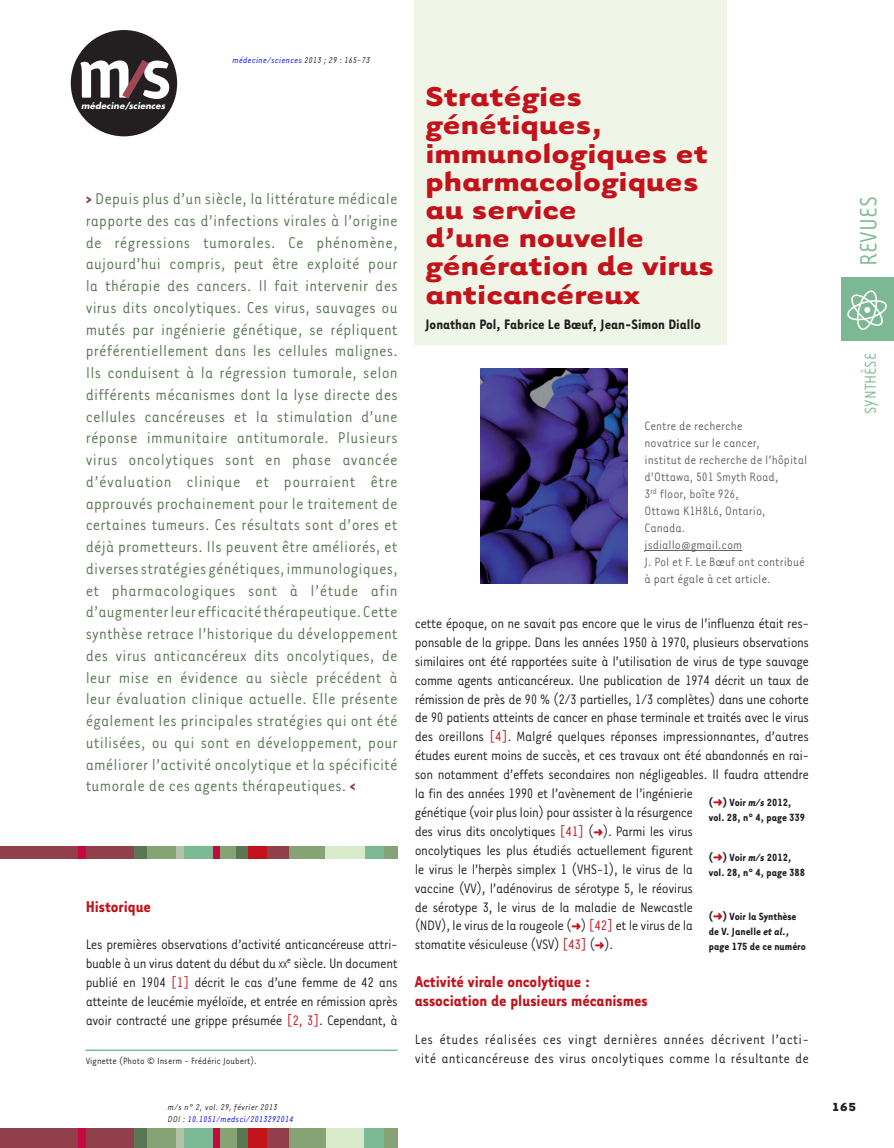
<style>
.page{position:relative;width:894px;height:1148px;background:#fff}
.page>*{position:absolute;margin:0;border:0;box-sizing:border-box;transform-origin:0 0}
.t1{font:700 31.5px/28.2px "Tarzana Wide";color:#c4121a}
.t2{font:27px "Tarzana Narrow";color:#7db894}
.t3{font:18px/21.8px "Tarzana Narrow";letter-spacing:.01em;color:#5a7755;text-align:justify}
.t4{font:700 18px/18.9px "Tarzana Narrow";color:#c4121a}
.t5{font:18px "Tarzana Narrow";color:#7db894}
.t6{font:15.75px/18.9px "Tarzana Narrow";letter-spacing:-.03em;color:#231f20}
.t7{font:15.75px/18.9px "Tarzana Narrow";letter-spacing:.01em;color:#231f20}
.t8{font:700 15.75px "Tarzana Narrow";color:#231f20}
.t9{font:13.95px/17px "Tarzana Narrow";color:#636366}
.t10{font:700 13.5px "Tarzana Wide";color:#231f20}
.t11{font:700 12px/15px "Tarzana Narrow";color:#231f20}
.t12{font:10.5px "Tarzana Narrow";color:#231f20}
.t13{font:italic 9.75px/11.7px "Tarzana Narrow";letter-spacing:.025em;color:#231f20}
.t14{font:italic 9.75px "Tarzana Narrow";letter-spacing:.025em;color:#00f}
.t15{font:italic 700 8.55px "Futura";letter-spacing:.01em;color:#fff}
.s1{color:#231f20}
.s2{font-weight:700;color:#913f4b}
.s3{font-size:10.95px}
.s4{color:#c4121a}
.s5{color:#00f}
.s6{font-style:italic}
</style>
<div class="page">
<div style="left:1px;top:1128px;width:134px;height:20px;background:#913f4b"></div>
<div style="left:235px;top:1128px;width:14px;height:20px;background:#5a7755"></div>
<div style="left:79px;top:1128px;width:7px;height:20px;background:#c40941"></div>
<div style="left:134px;top:1128px;width:22px;height:20px;background:#5a7755"></div>
<div style="left:147px;top:1128px;width:30px;height:20px;background:#86a375"></div>
<div style="left:176px;top:1128px;width:8px;height:20px;background:#b3c3aa"></div>
<div style="left:184px;top:1128px;width:29px;height:20px;background:#7db894"></div>
<div style="left:218px;top:1128px;width:18px;height:20px;background:#86a375"></div>
<div style="left:213px;top:1128px;width:6px;height:20px;background:#c40941"></div>
<div style="left:249px;top:1128px;width:27px;height:20px;background:#c4121a"></div>
<div style="left:287px;top:1128px;width:39px;height:20px;background:#86a375"></div>
<div style="left:267px;top:1128px;width:21px;height:20px;background:#913f4b"></div>
<div style="left:326px;top:1128px;width:39px;height:20px;background:#d9eaca"></div>
<div style="left:365px;top:1128px;width:20px;height:20px;background:#7db894"></div>
<div style="left:384px;top:1128px;width:14px;height:20px;background:#86a375"></div>
<div style="left:840px;top:277px;width:53px;height:64px;background:#7db894"></div>
<svg style="left:847px;top:290px;width:40px;height:40px"></svg>
<div style="left:71px;top:30px;width:106px;height:106px;background:#231f20;border-radius:50%"></div>
<svg style="left:80px;top:60px;width:89px;height:39px"></svg>
<div style="left:414px;top:0;width:312px;height:345px;background:#eff6e8"></div>
<div style="left:1px;top:846px;width:133px;height:13px;background:#913f4b"></div>
<div style="left:134px;top:846px;width:17px;height:13px;background:#5a7755"></div>
<div style="left:235px;top:846px;width:14px;height:13px;background:#5a7755"></div>
<div style="left:147px;top:846px;width:30px;height:13px;background:#86a375"></div>
<div style="left:181px;top:846px;width:32px;height:13px;background:#7db894"></div>
<div style="left:364px;top:846px;width:21px;height:13px;background:#7db894"></div>
<div style="left:218px;top:846px;width:18px;height:13px;background:#86a375"></div>
<div style="left:384px;top:846px;width:13px;height:13px;background:#86a375"></div>
<div style="left:287px;top:846px;width:39px;height:13px;background:#86a375"></div>
<div style="left:325px;top:846px;width:40px;height:13px;background:#d9eaca"></div>
<div style="left:176px;top:846px;width:8px;height:13px;background:#b3c3aa"></div>
<div style="left:78px;top:846px;width:8px;height:13px;background:#c40941"></div>
<div style="left:213px;top:846px;width:6px;height:13px;background:#c40941"></div>
<div style="left:249px;top:846px;width:27px;height:13px;background:#c4121a"></div>
<div style="left:267px;top:846px;width:21px;height:13px;background:#913f4b"></div>
<hr style="left:644px;top:550px;width:98px;height:1px;background:#636366">
<img style="left:480px;top:368px;width:147px;height:215px">
<hr style="left:86px;top:1049px;width:311px;height:2px;background:#7db894">
<p class="t15" style="left:81px;top:101px;width:85px">médecine/sciences</p>
<p class="t14" style="left:232px;top:57px;width:139px">médecine/sciences <span class="s1">2013 ; 29 : 165-73</span></p>
<p class="t3" style="left:86px;top:189px;width:313px"><span class="s2">&gt;</span> Depuis plus d’un siècle, la littérature médicale rapporte des cas d’infections virales à l’origine de régressions tumorales. Ce phénomène, aujourd’hui compris, peut être exploité pour la thérapie des cancers. Il fait intervenir des virus dits oncolytiques. Ces virus, sauvages ou mutés par ingénierie génétique, se répliquent préférentiellement dans les cellules malignes.<br>Ils conduisent à la régression tumorale, selon différents mécanismes dont la lyse directe des cellules cancéreuses et la stimulation d’une réponse immunitaire antitumorale. Plusieurs virus oncolytiques sont en phase avancée d’évaluation clinique et pourraient être approuvés prochainement pour le traitement de certaines tumeurs. Ces résultats sont d’ores et déjà prometteurs. Ils peuvent être améliorés, et diverses stratégies génétiques, immunologiques, et pharmacologiques sont à l’étude afin d’augmenter leur efficacité thérapeutique. Cette synthèse retrace l’historique du développement des virus anticancéreux dits oncolytiques, de leur mise en évidence au siècle précédent à leur évaluation clinique actuelle. Elle présente également les principales stratégies qui ont été utilisées, ou qui sont en développement, pour améliorer l’activité oncolytique et la spécificité tumorale de ces agents thérapeutiques. <span class="s2">&lt;</span></p>
<p class="t4" style="left:86px;top:898px;width:67px">Historique</p>
<p class="t6" style="left:86px;top:936px;width:313px;text-align:justify">Les premières observations d’activité anticancéreuse attri&shy;buable à un virus datent du début du <span class="s3">XX</span><sup>e</sup> siècle. Un document publié en 1904 <span class="s4">[1]</span> décrit le cas d’une femme de 42 ans atteinte de leucémie myéloïde, et entrée en rémission après avoir contracté une grippe présumée <span class="s4">[2, 3]</span>. Cependant, à</p>
<p class="t12" style="left:86px;top:1057px;width:173px">Vignette (Photo © Inserm - Frédéric Joubert).</p>
<p class="t13" style="left:168px;top:1102px;width:127px">m/s n° 2, vol. 29, février 2013<br>DOI : <span class="s5">10.1051/medsci/2013292014</span></p>
<h1 class="t1" style="left:425px;top:86px;width:290px">Stratégies génétiques, immunologiques et pharmacologiques au service<br>d’une nouvelle génération de virus anticancéreux</h1>
<p class="t8" style="left:425px;top:319px;width:277px">Jonathan Pol, Fabrice Le Bœuf, Jean-Simon Diallo</p>
<h1 class="t1" style="left:430px;top:102px;width:17px">L</h1>
<p class="t9" style="left:644px;top:419px;width:164px">Centre de recherche<br>novatrice sur le cancer,<br>institut de recherche de l’hôpital d’Ottawa, 501 Smyth Road,<br>3<sup>rd</sup> floor, boîte 926,<br>Ottawa K1H8L6, Ontario,<br>Canada.<br>jsdiallo@gmail.com<br>J. Pol et F. Le Bœuf ont contribué à part égale à cet article.</p>
<p class="t6" style="left:414px;top:615px;width:396px">cette époque, on ne savait pas encore que le virus de l’influenza était res&shy;ponsable de la grippe. Dans les années 1950 à 1970, plusieurs observations similaires ont été rapportées suite à l’utilisation de virus de type sauvage comme agents anticancéreux. Une publication de 1974 décrit un taux de rémission de près de 90 % (2/3 partielles, 1/3 complètes) dans une cohorte de 90 patients atteints de cancer en phase terminale et traités avec le virus des oreillons <span class="s4">[4]</span>. Malgré quelques réponses impressionnantes, d’autres études eurent moins de succès, et ces travaux ont été abandonnés en rai&shy;son notamment d’effets secondaires non négligeables. Il faudra attendre la fin des années 1990 et l’avènement de l’ingénierie<br>génétique (voir plus loin) pour assister à la résurgence<br>des virus dits oncolytiques <span class="s4">[41]</span> (<span class="s4">➜</span>). Parmi les virus<br>oncolytiques les plus étudiés actuellement figurent<br>le virus le l’herpès simplex 1 (VHS-1), le virus de la<br>vaccine (VV), l’adénovirus de sérotype 5, le réovirus<br>de sérotype 3, le virus de la maladie de Newcastle<br>(NDV), le virus de la rougeole (<span class="s4">➜</span>) <span class="s4">[42]</span> et le virus de la<br>stomatite vésiculeuse (VSV) <span class="s4">[43]</span> (<span class="s4">➜</span>).</p>
<p class="t4" style="left:414px;top:974px;width:234px">Activité virale oncolytique : association de plusieurs mécanismes</p>
<p class="t7" style="left:414px;top:1031px;width:396px">Les études réalisées ces vingt dernières années décrivent l’acti&shy;vité anticancéreuse des virus oncolytiques comme la résultante de</p>
<p class="t11" style="left:708px;top:796px;width:98px">(<span class="s4">➜</span>) Voir <span class="s6">m/s</span> 2012, vol. 28, n° 4, page 339</p>
<p class="t11" style="left:708px;top:851px;width:98px">(<span class="s4">➜</span>) Voir <span class="s6">m/s</span> 2012, vol. 28, n° 4, page 388</p>
<p class="t11" style="left:708px;top:910px;width:98px">(<span class="s4">➜</span>) Voir la Synthèse de V. Janelle <span class="s6">et al.</span>, page 175 de ce numéro</p>
<h2 class="t2" style="left:859px;top:266px;width:71px;rotate:-90deg">REVUES</h2>
<p class="t5" style="left:864px;top:414px;width:62px;rotate:-90deg">SYNTHÈSE</p>
<p class="t10" style="left:831px;top:1102px;width:26px">165</p>
</div>
